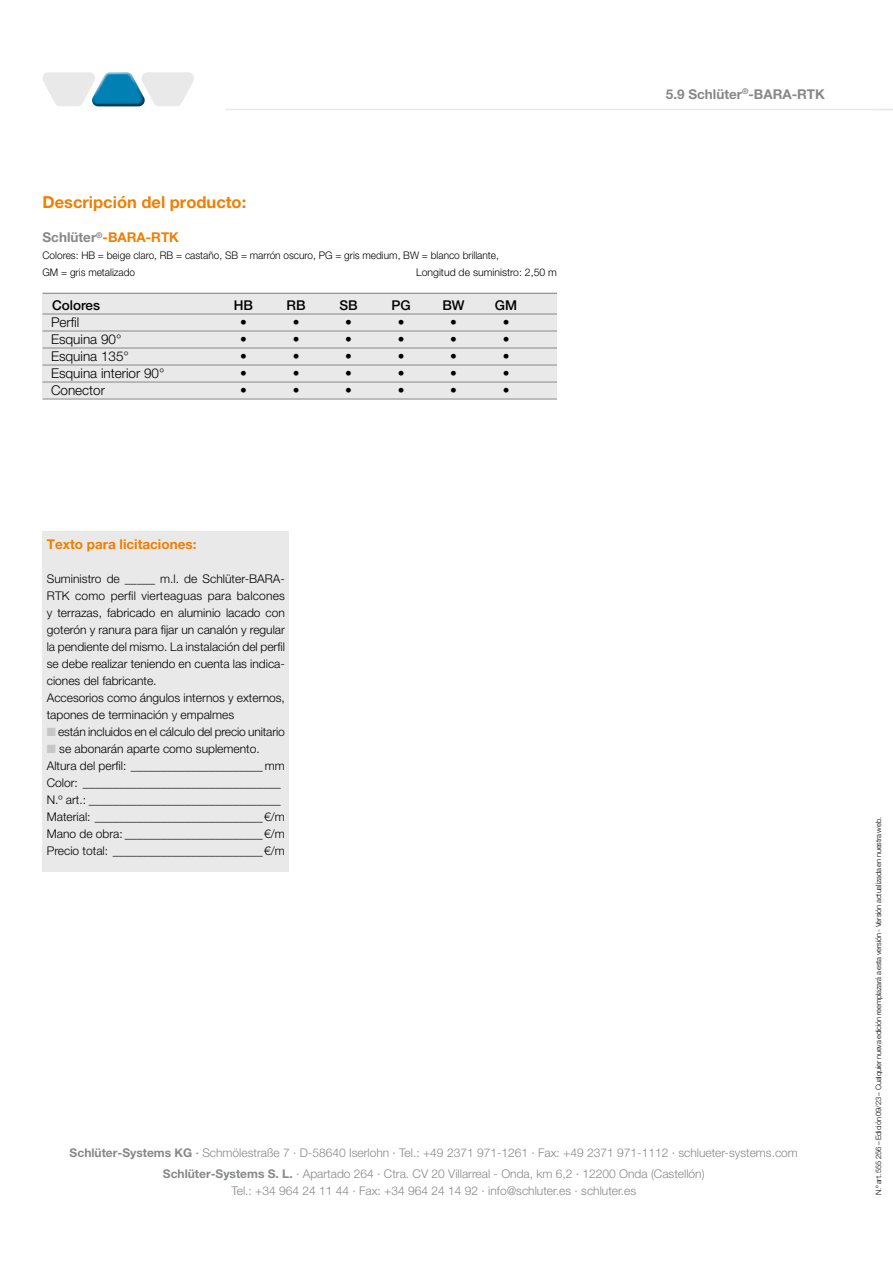
<style>
.page{position:relative;width:893px;height:1263px;background:#fff}
.page>*{position:absolute;margin:0;border:0;box-sizing:border-box;transform-origin:0 0}
.t1{font:700 16.5px "Helvetica Neue LT Pro";color:#ee7f00}
.t2{font:300 13.5px "Helvetica Neue LT Pro";color:#000}
.t3{font:700 13.5px "Helvetica Neue LT Pro";color:#ee7f00}
.t4{font:700 13.5px "Helvetica Neue LT Pro";color:#87888a}
.t5{font:500 13.5px "Helvetica Neue LT Pro";color:#000}
.t6{font:300 12px/17px "Helvetica Neue LT Pro";color:#000}
.t7{font:300 12px/21.3px "Helvetica Neue LT Pro";color:#87888a;text-align:center}
.t8{font:300 10.5px/17px "Helvetica Neue LT Pro";color:#000;scale:.96 1}
.t9{font:300 10.5px "Helvetica Neue LT Pro";color:#000}
.t10{font:300 7.5px "Helvetica Neue LT Pro";letter-spacing:-.015em;color:#000}
.s1{color:#87888a}
.s2{color:#c6c7c8}
.s3{font-weight:700}
.s4{font-weight:500}
</style>
<div class="page">
<hr style="left:225px;top:109px;width:668px;height:1px;background:#e9e9ea">
<svg style="left:43px;top:72px;width:151px;height:34px"></svg>
<div style="left:43px;top:293px;width:514px;height:106px;background:#e9e9ea"></div>
<hr style="left:43px;top:293px;width:514px;height:1px;background:#87888a">
<hr style="left:43px;top:314px;width:514px;height:1px;background:#87888a">
<hr style="left:43px;top:331px;width:514px;height:1px;background:#87888a">
<hr style="left:43px;top:348px;width:514px;height:1px;background:#87888a">
<hr style="left:43px;top:365px;width:514px;height:1px;background:#87888a">
<hr style="left:43px;top:382px;width:514px;height:1px;background:#87888a">
<hr style="left:43px;top:399px;width:514px;height:1px;background:#87888a">
<div style="left:43px;top:531px;width:246px;height:341px;background:#e9e9ea"></div>
<h1 class="t1" style="left:43px;top:192px;width:205px">Descripción del producto:</h1>
<p class="t3" style="left:43px;top:229px;width:138px"><span class="s1">Schlüter</span><sup>®</sup>-BARA-RTK</p>
<p class="t8" style="left:43px;top:247px;width:477px">Colores: HB = beige claro, RB = castaño, SB = marrón oscuro, PG = gris medium, BW = blanco brillante,<br>GM = gris metalizado</p>
<p class="t9" style="left:416px;top:266px;width:142px">Longitud de suministro: 2,50 m</p>
<p class="t5" style="left:52px;top:298px;width:50px">Colores</p>
<p class="t5" style="left:234px;top:298px;width:21px">HB</p>
<p class="t5" style="left:287px;top:298px;width:21px">RB</p>
<p class="t5" style="left:339px;top:298px;width:20px">SB</p>
<p class="t5" style="left:391px;top:298px;width:21px">PG</p>
<p class="t5" style="left:442px;top:298px;width:24px">BW</p>
<p class="t5" style="left:495px;top:298px;width:24px">GM</p>
<p class="t2" style="left:51px;top:314px;width:30px">Perfil</p>
<p class="t2" style="left:240px;top:314px;width:8px">•</p>
<p class="t2" style="left:293px;top:314px;width:8px">•</p>
<p class="t2" style="left:345px;top:314px;width:8px">•</p>
<p class="t2" style="left:398px;top:314px;width:8px">•</p>
<p class="t2" style="left:450px;top:314px;width:8px">•</p>
<p class="t2" style="left:503px;top:314px;width:8px">•</p>
<p class="t2" style="left:51px;top:331px;width:72px">Esquina 90°</p>
<p class="t2" style="left:240px;top:331px;width:8px">•</p>
<p class="t2" style="left:293px;top:331px;width:8px">•</p>
<p class="t2" style="left:345px;top:331px;width:8px">•</p>
<p class="t2" style="left:398px;top:331px;width:8px">•</p>
<p class="t2" style="left:450px;top:331px;width:8px">•</p>
<p class="t2" style="left:503px;top:331px;width:8px">•</p>
<p class="t2" style="left:51px;top:348px;width:79px">Esquina 135°</p>
<p class="t2" style="left:240px;top:348px;width:8px">•</p>
<p class="t2" style="left:293px;top:348px;width:8px">•</p>
<p class="t2" style="left:345px;top:348px;width:8px">•</p>
<p class="t2" style="left:398px;top:348px;width:8px">•</p>
<p class="t2" style="left:450px;top:348px;width:8px">•</p>
<p class="t2" style="left:503px;top:348px;width:8px">•</p>
<p class="t2" style="left:51px;top:365px;width:115px">Esquina interior 90°</p>
<p class="t2" style="left:240px;top:365px;width:8px">•</p>
<p class="t2" style="left:293px;top:365px;width:8px">•</p>
<p class="t2" style="left:345px;top:365px;width:8px">•</p>
<p class="t2" style="left:398px;top:365px;width:8px">•</p>
<p class="t2" style="left:450px;top:365px;width:8px">•</p>
<p class="t2" style="left:503px;top:365px;width:8px">•</p>
<p class="t2" style="left:51px;top:382px;width:56px">Conector</p>
<p class="t2" style="left:240px;top:382px;width:8px">•</p>
<p class="t2" style="left:293px;top:382px;width:8px">•</p>
<p class="t2" style="left:345px;top:382px;width:8px">•</p>
<p class="t2" style="left:398px;top:382px;width:8px">•</p>
<p class="t2" style="left:450px;top:382px;width:8px">•</p>
<p class="t2" style="left:503px;top:382px;width:8px">•</p>
<p class="t4" style="left:666px;top:86px;width:161px">5.9 Schlüter<sup>®</sup>-BARA-RTK</p>
<p class="t3" style="left:47px;top:535px;width:151px">Texto para licitaciones:</p>
<p class="t6" style="left:47px;top:570px;width:240px">Suministro de _____ m.l. de Schlüter-BARA-RTK como perfil vierteaguas para balcones y terrazas, fabricado en aluminio lacado con goterón y ranura para fijar un canalón y regular la pendiente del mismo. La instalación del perfil se debe realizar teniendo en cuenta las indica&shy;ciones del fabricante.<br>Accesorios como ángulos internos y externos, tapones de terminación y empalmes</p>
<p class="t6" style="left:47px;top:723px;width:239px"><span class="s2">■</span> están incluidos en el cálculo del precio unitario</p>
<p class="t6" style="left:47px;top:740px;width:240px"><span class="s2">■</span> se abonarán aparte como suplemento.<br>Altura del perfil: ______________________ mm Color: _________________________________ N.º art.: ________________________________ Material: ____________________________€/m Mano de obra: _______________________€/m Precio total: _________________________€/m</p>
<p class="t7" style="left:70px;top:1141px;width:730px"><span class="s3">Schlüter-Systems KG</span> <span class="s4">·</span> Schmölestraße 7 · D-58640 Iserlohn · Tel.: +49 2371 971-1261 · Fax: +49 2371 971-1112 · schlueter-systems.com<br><span class="s3">Schlüter-Systems S. L.</span> · Apartado 264 · Ctra. CV 20 Villarreal - Onda, km 6,2 · 12200 Onda (Castellón)</p>
<p class="t7" style="left:231px;top:1180px;width:406px">Tel.: +34 964 24 11 44 · Fax: +34 964 24 14 92 · info@schluter.es · schluter.es</p>
<p class="t10" style="left:874px;top:1195px;width:380px;rotate:-90deg">N.º art. 555 256 – Edición 09/23 – Cualquier nueva edición reemplazará a esta versión - Versión actualizada en nuestra web.</p>
</div>
